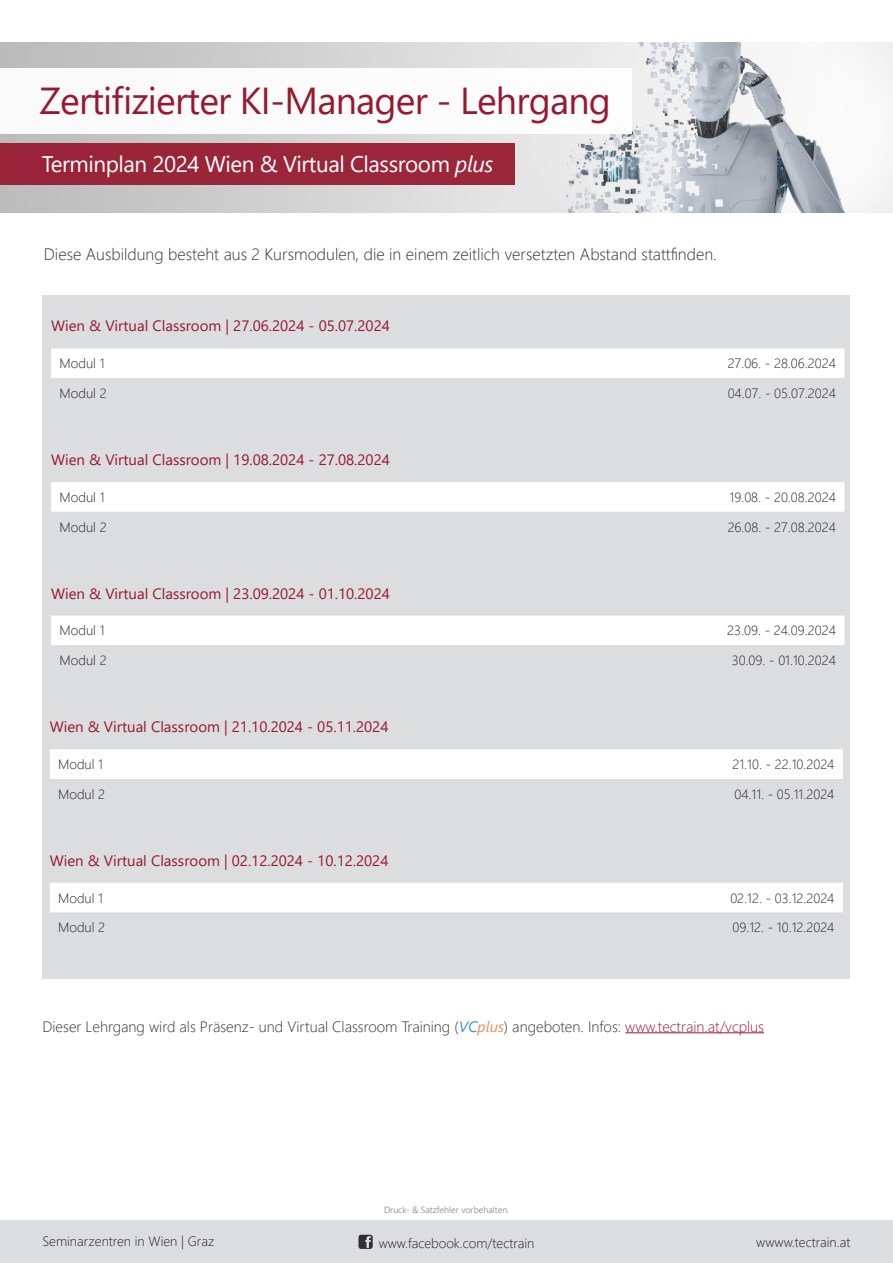
<style>
.page{position:relative;width:893px;height:1263px;background:#fff}
.page>*{position:absolute;margin:0;border:0;box-sizing:border-box;transform-origin:0 0}
.t1{font:37.5px "Segoe UI";letter-spacing:-.02em;color:#97192f}
.t2{font:22.5px "Segoe UI";letter-spacing:-.02em;color:#fff}
.Tabellentext_Seminartitel{font:300 16.5px "Segoe UI";color:#312f30}
.t3{font:15px "Segoe UI";color:#97192f}
.Tabellentext_Seminartitel-2{font:300 15px "Segoe UI";color:#312f30}
.t4{font:300 13.5px "Segoe UI";color:#231f20}
.Tabellentext_Buchungscode{font:300 9px "Segoe UI";color:#808285}
.s1{font-style:italic}
.s2{font-weight:400;font-style:italic;color:#3599bb}
.s3{font-weight:400;font-style:italic;color:#ee8e55}
.s4{color:#981a31}
</style>
<div class="page">
<div style="left:43px;top:295px;width:807px;height:684px;background:#dcdddf"></div>
<img style="left:0;top:43px;width:893px;height:170px">
<div style="left:0;top:68px;width:632px;height:66px;background:#fff"></div>
<div style="left:0;top:143px;width:515px;height:42px;background:#9a253a"></div>
<div style="left:0;top:1221px;width:893px;height:42px;background:#dcdddf"></div>
<svg style="left:358px;top:1235px;width:15px;height:14px"></svg>
<div style="left:51px;top:348px;width:793px;height:30px;background:#fff"></div>
<div style="left:50px;top:749px;width:793px;height:30px;background:#fff"></div>
<div style="left:51px;top:616px;width:793px;height:29px;background:#fff"></div>
<div style="left:51px;top:482px;width:793px;height:30px;background:#fff"></div>
<div style="left:50px;top:883px;width:793px;height:30px;background:#fff"></div>
<hr style="left:625px;top:1032px;width:139px;height:1px;background:#981a31">
<p class="t1" style="left:40px;top:66px;width:573px">Zertifizierter KI-Manager - Lehrgang</p>
<p class="t2" style="left:42px;top:143px;width:453px">Terminplan 2024 Wien &amp; Virtual Classroom <span class="s1">plus</span></p>
<p class="Tabellentext_Seminartitel" style="left:44px;top:239px;width:674px">Diese Ausbildung besteht aus 2 Kursmodulen, die in einem zeitlich versetzten Abstand stattfinden.</p>
<p class="t3" style="left:51px;top:312px;width:340px">Wien &amp; Virtual Classroom | 27.06.2024 - 05.07.2024</p>
<p class="t4" style="left:60px;top:351px;width:46px">Modul 1</p>
<p class="t4" style="left:728px;top:351px;width:110px">27.06. - 28.06.2024</p>
<p class="t4" style="left:60px;top:380px;width:49px">Modul 2</p>
<p class="t4" style="left:728px;top:380px;width:110px">04.07. - 05.07.2024</p>
<p class="t3" style="left:51px;top:445px;width:340px">Wien &amp; Virtual Classroom | 19.08.2024 - 27.08.2024</p>
<p class="t4" style="left:60px;top:484px;width:46px">Modul 1</p>
<p class="t4" style="left:730px;top:484px;width:108px">19.08. - 20.08.2024</p>
<p class="t4" style="left:60px;top:514px;width:49px">Modul 2</p>
<p class="t4" style="left:728px;top:514px;width:110px">26.08. - 27.08.2024</p>
<p class="t3" style="left:51px;top:579px;width:340px">Wien &amp; Virtual Classroom | 23.09.2024 - 01.10.2024</p>
<p class="t4" style="left:60px;top:618px;width:46px">Modul 1</p>
<p class="t4" style="left:727px;top:618px;width:110px">23.09. - 24.09.2024</p>
<p class="t4" style="left:60px;top:648px;width:49px">Modul 2</p>
<p class="t4" style="left:732px;top:648px;width:106px">30.09. - 01.10.2024</p>
<p class="t3" style="left:50px;top:713px;width:340px">Wien &amp; Virtual Classroom | 21.10.2024 - 05.11.2024</p>
<p class="t4" style="left:58px;top:751px;width:46px">Modul 1</p>
<p class="t4" style="left:732px;top:751px;width:103px">21.10. - 22.10.2024</p>
<p class="t4" style="left:58px;top:781px;width:49px">Modul 2</p>
<p class="t4" style="left:734px;top:781px;width:102px">04.11. - 05.11.2024</p>
<p class="t3" style="left:50px;top:846px;width:340px">Wien &amp; Virtual Classroom | 02.12.2024 - 10.12.2024</p>
<p class="t4" style="left:58px;top:885px;width:46px">Modul 1</p>
<p class="t4" style="left:730px;top:885px;width:106px">02.12. - 03.12.2024</p>
<p class="t4" style="left:58px;top:915px;width:49px">Modul 2</p>
<p class="t4" style="left:732px;top:915px;width:103px">09.12. - 10.12.2024</p>
<p class="Tabellentext_Seminartitel-2" style="left:42px;top:1012px;width:723px">Dieser Lehrgang wird als Präsenz- und Virtual Classroom Training (<span class="s2">VC</span><span class="s3">plus</span>) angeboten. Infos: <span class="s4">www.tectrain.at/vcplus</span></p>
<p class="Tabellentext_Buchungscode" style="left:384px;top:1201px;width:127px">Druck- &amp; Satzfehler vorbehalten.</p>
<p class="t4" style="left:43px;top:1229px;width:173px">Seminarzentren in Wien | Graz</p>
<p class="t4" style="left:379px;top:1230px;width:157px">www.facebook.com/tectrain</p>
<p class="t4" style="left:756px;top:1229px;width:96px">wwww.tectrain.at</p>
</div>
